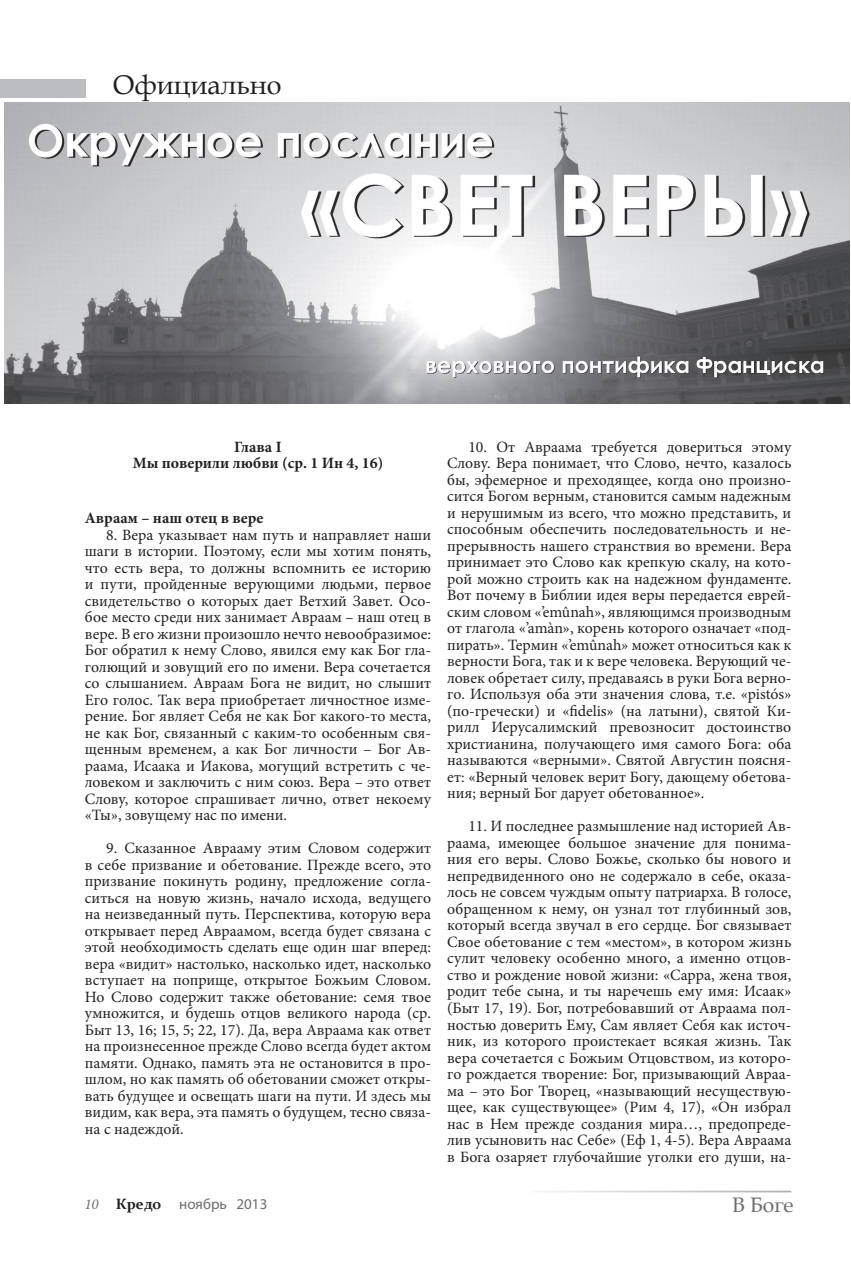
<style>
.page{position:relative;width:851px;height:1263px;background:#fff}
.page>*{position:absolute;margin:0;border:0;box-sizing:border-box;transform-origin:0 0}
.t1{font:27px "Book Antiqua";color:#231f20}
.t2{font:21px "Book Antiqua";color:#6c6d70}
.t3{font:15.75px/16.5px "Minion Pro";color:#231f20;text-align:justify}
.t4{font:700 15.75px/16.5px "Minion Pro";color:#231f20;text-align:center}
.t5{font:15px "Myriad Pro";color:#6c6d70}
.s1{font-family:"Minion Pro";font-style:italic}
.s2{font-family:"Constantia";font-weight:700;color:#231f20}
</style>
<div class="page">
<img style="left:4px;top:102px;width:845px;height:301px">
<div style="left:0;top:79px;width:85px;height:18px;background:#bcbdc0"></div>
<h1 class="t1" style="left:113px;top:66px;width:170px">Официально</h1>
<p class="t4" style="left:133px;top:438px;width:252px">Глава I<br>Мы поверили любви (ср. 1 Ин 4, 16)</p>
<p class="t4" style="left:85px;top:510px;width:180px">Авраам – наш отец в вере</p>
<p class="t3" style="left:85px;top:526px;width:348px;text-indent:21px">8. Вера указывает нам путь и направляет наши шаги в истории. Поэтому, если мы хотим понять, что есть вера, то должны вспомнить ее историю и пути, пройденные верующими людьми, первое свидетельство о которых дает Ветхий Завет. Осо&shy;бое место среди них занимает Авраам – наш отец в вере. В его жизни произошло нечто невообразимое:<br>Бог обратил к нему Слово, явился ему как Бог гла&shy;голющий и зовущий его по имени. Вера сочетается со слышанием. Авраам Бога не видит, но слышит Его голос. Так вера приобретает личностное изме&shy;рение. Бог являет Себя не как Бог какого-то места, не как Бог, связанный с каким-то особенным свя&shy;щенным временем, а как Бог личности – Бог Ав&shy;раама, Исаака и Иакова, могущий встретить с че&shy;ловеком и заключить с ним союз. Вера – это ответ Слову, которое спрашивает лично, ответ некоему «Ты», зовущему нас по имени.</p>
<p class="t3" style="left:85px;top:840px;width:348px;text-indent:21px">9. Сказанное Аврааму этим Словом содержит в себе призвание и обетование. Прежде всего, это призвание покинуть родину, предложение согла&shy;ситься на новую жизнь, начало исхода, ведущего на неизведанный путь. Перспектива, которую вера открывает перед Авраамом, всегда будет связана с этой необходимость сделать еще один шаг вперед: вера «видит» настолько, насколько идет, насколько вступает на поприще, открытое Божьим Словом.<br>Но Слово содержит также обетование: семя твое умножится, и будешь отцов великого народа (ср.<br>Быт 13, 16; 15, 5; 22, 17). Да, вера Авраама как ответ на произнесенное прежде Слово всегда будет актом памяти. Однако, память эта не остановится в про&shy;шлом, но как память об обетовании сможет откры&shy;вать будущее и освещать шаги на пути. И здесь мы видим, как вера, эта память о будущем, тесно связа&shy;на с надеждой.</p>
<p class="t3" style="left:447px;top:438px;width:346px;text-indent:21px">10. От Авраама требуется довериться этому Слову. Вера понимает, что Слово, нечто, казалось бы, эфемерное и преходящее, когда оно произно&shy;сится Богом верным, становится самым надежным и нерушимым из всего, что можно представить, и способным обеспечить последовательность и не&shy;прерывность нашего странствия во времени. Вера принимает это Слово как крепкую скалу, на кото&shy;рой можно строить как на надежном фундаменте.<br>Вот почему в Библии идея веры передается еврей&shy;ским словом «’emûnah», являющимся производным от глагола «’amàn», корень которого означает «под&shy;пирать». Термин «’emûnah» может относиться как к верности Бога, так и к вере человека. Верующий че&shy;ловек обретает силу, предаваясь в руки Бога верно&shy;го. Используя оба эти значения слова, т.е. «pistós» (по-гречески) и «fidelis» (на латыни), святой Ки&shy;рилл Иерусалимский превозносит достоинство христианина, получающего имя самого Бога: оба называются «верными». Святой Августин поясня&shy;ет: «Верный человек верит Богу, дающему обетова&shy;ния; верный Бог дарует обетованное».</p>
<p class="t3" style="left:447px;top:818px;width:346px;text-indent:21px">11. И последнее размышление над историей Ав&shy;раама, имеющее большое значение для понима&shy;ния его веры. Слово Божье, сколько бы нового и непредвиденного оно не содержало в себе, оказа&shy;лось не совсем чуждым опыту патриарха. В голосе, обращенном к нему, он узнал тот глубинный зов, который всегда звучал в его сердце. Бог связывает Свое обетование с тем «местом», в котором жизнь сулит человеку особенно много, а именно отцов&shy;ство и рождение новой жизни: «Сарра, жена твоя, родит тебе сына, и ты наречешь ему имя: Исаак» (Быт 17, 19). Бог, потребовавший от Авраама пол&shy;ностью доверить Ему, Сам являет Себя как источ&shy;ник, из которого проистекает всякая жизнь. Так вера сочетается с Божьим Отцовством, из которо&shy;го рождается творение: Бог, призывающий Авраа&shy;ма – это Бог Творец, «называющий несуществую&shy;щее, как существующее» (Рим 4, 17), «Он избрал нас в Нем прежде создания мира…, предопреде&shy;лив усыновить нас Себе» (Еф 1, 4-5). Вера Авраама в Бога озаряет глубочайшие уголки его души, на-</p>
<p class="t5" style="left:84px;top:1195px;width:184px"><span class="s1">10</span> <span class="s2">Кредо</span> ноябрь 2013</p>
<h2 class="t2" style="left:731px;top:1190px;width:63px">В Боге</h2>
</div>
